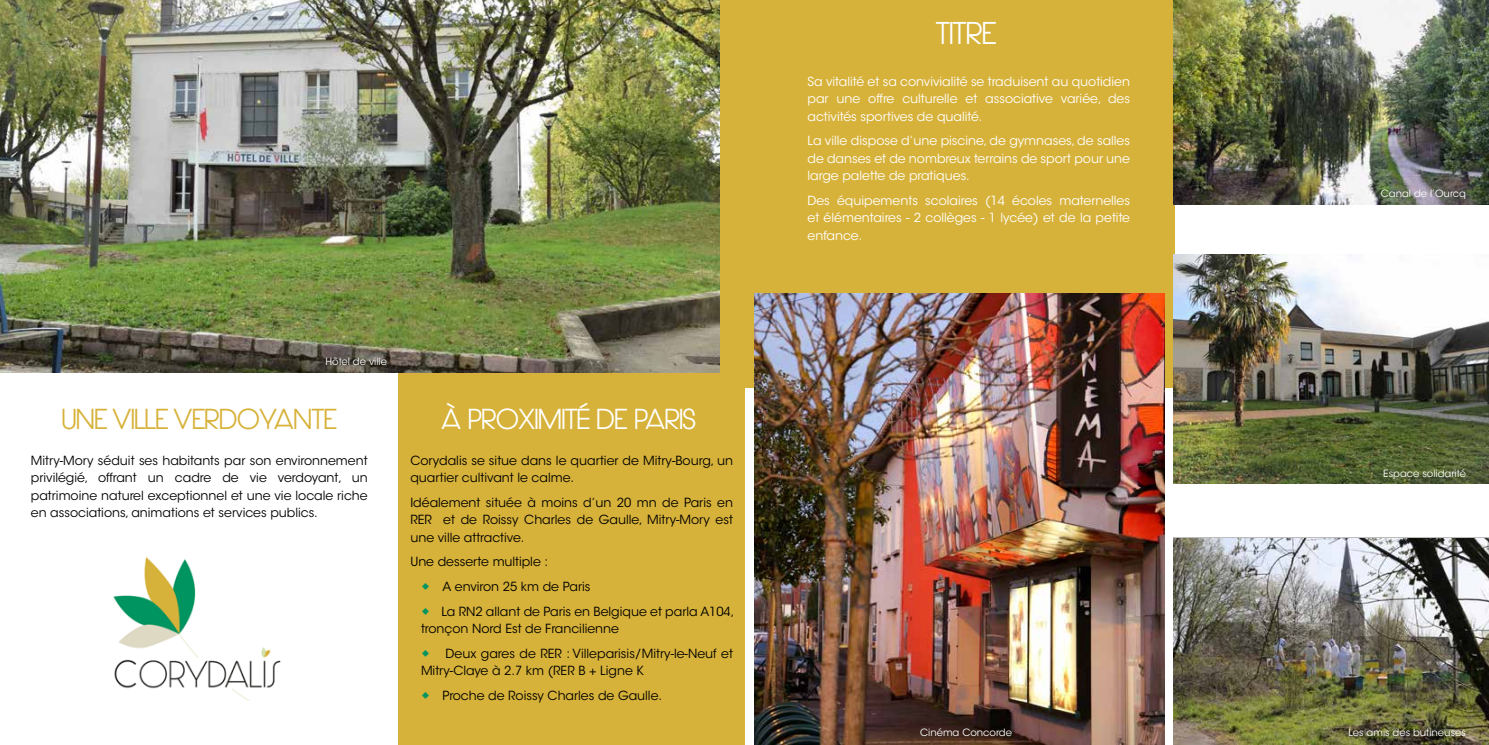
<style>
.page{position:relative;width:1489px;height:745px;background:#fff}
.page>*{position:absolute;margin:0;border:0;box-sizing:border-box;transform-origin:0 0}
.t1{font:700 30px "Hasteristico";color:#fff}
.t2{font:700 27.5px "Hasteristico";color:#d7b23a}
.t3{font:700 27.5px "Hasteristico";color:#fff}
.t4{font:12.5px/17.5px "ITC Avant Garde Std";color:#000}
.t5{font:12.5px/17.5px "ITC Avant Garde Std";color:#fff;text-align:justify}
.t6{font:10px "ITC Avant Garde Std";color:#fff}
</style>
<div class="page">
<div style="left:398px;top:372px;width:346px;height:372px;background:#d7b23a"></div>
<div style="left:719px;top:0;width:455px;height:387px;background:#d7b23a"></div>
<img style="left:0;top:0;width:719px;height:372px">
<img style="left:1173px;top:0;width:315px;height:204px">
<img style="left:1173px;top:254px;width:315px;height:229px">
<img style="left:1173px;top:537px;width:315px;height:207px">
<img style="left:754px;top:293px;width:410px;height:451px">
<img style="left:113px;top:557px;width:168px;height:143px">
<p class="t6" style="left:325px;top:355px;width:63px">Hôtel de ville</p>
<h2 class="t2" style="left:62px;top:403px;width:276px">UNE VILLE VERDOYANTE</h2>
<h2 class="t3" style="left:442px;top:403px;width:256px">À PROXIMITÉ DE PARIS</h2>
<p class="t4" style="left:31px;top:451px;width:338px;text-align:justify">Mitry-Mory séduit ses habitants par son environnement privilégié, offrant un cadre de vie verdoyant, un patrimoine naturel exceptionnel et une vie locale riche en associations, animations et services publics.</p>
<p class="t4" style="left:410px;top:451px;width:324px">Corydalis se situe dans le quartier de Mitry-Bourg, un quartier cultivant le calme.</p>
<p class="t4" style="left:410px;top:493px;width:324px;text-align:justify">Idéalement située à moins d’un 20 mn de Paris en RER et de Roissy Charles de Gaulle, Mitry-Mory est une ville attractive.</p>
<p class="t4" style="left:441px;top:549px;width:294px;line-height:24.6px;text-indent:-31px">Une desserte multiple :<br>A environ 25 km de Paris<br>La RN2 allant de Paris en Belgique et parla A104,</p>
<p class="t4" style="left:445px;top:616px;width:289px;line-height:24.6px;text-indent:-25px">tronçon Nord Est de Francilienne<br>Deux gares de RER : Villeparisis/Mitry-le-Neuf et</p>
<p class="t4" style="left:442px;top:658px;width:221px;line-height:24.6px;text-indent:-21px">Mitry-Claye à 2.7 km (RER B + Ligne K<br>Proche de Roissy Charles de Gaulle.</p>
<h1 class="t1" style="left:936px;top:16px;width:61px">TITRE</h1>
<p class="t5" style="left:807px;top:72px;width:324px">Sa vitalité et sa convivialité se traduisent au quotidien par une offre culturelle et associative variée, des activités sportives de qualité.</p>
<p class="t5" style="left:807px;top:132px;width:324px">La ville dispose d’une piscine, de gymnases, de salles de danses et de nombreux terrains de sport pour une large palette de pratiques.</p>
<p class="t5" style="left:807px;top:192px;width:324px">Des équipements scolaires (14 écoles maternelles et élémentaires - 2 collèges - 1 lycée) et de la petite enfance.</p>
<p class="t6" style="left:1380px;top:187px;width:86px">Canal de l’Ourcq</p>
<p class="t6" style="left:1383px;top:467px;width:84px">Espace solidarité</p>
<p class="t6" style="left:920px;top:725px;width:93px">Cinéma Concorde</p>
<p class="t6" style="left:1348px;top:725px;width:119px">Les amis des butineuses</p>
</div>
